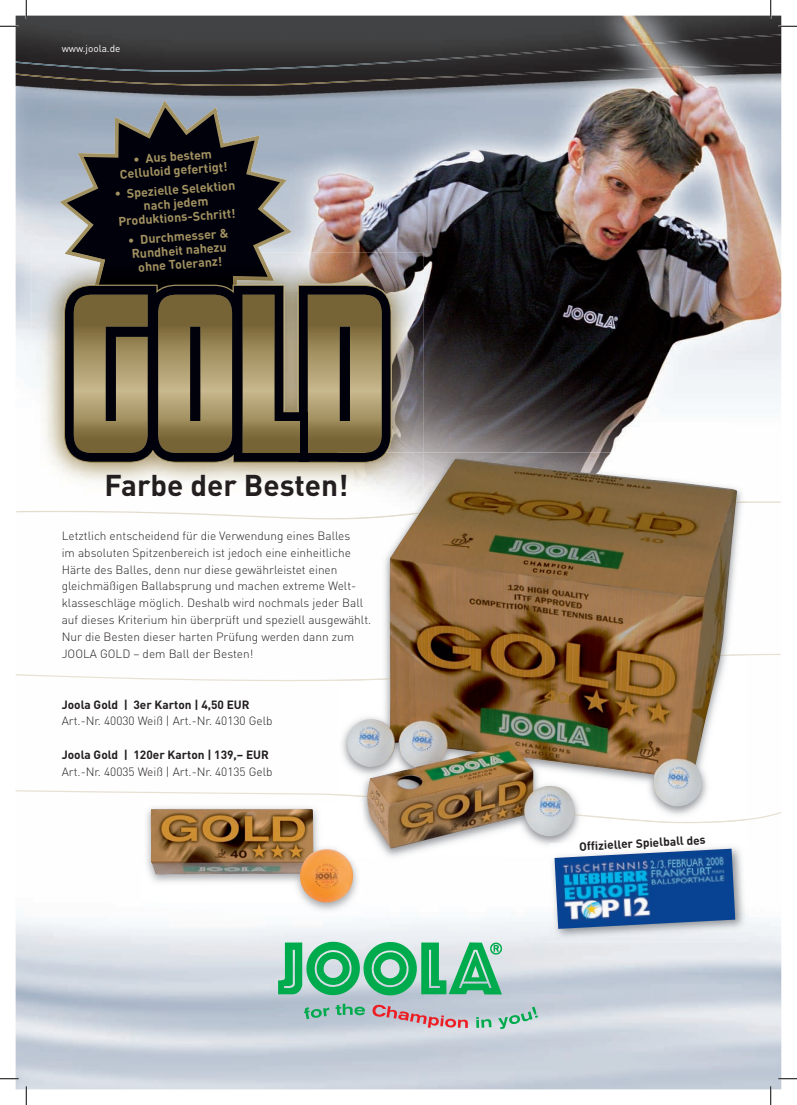
<style>
.page{position:relative;width:797px;height:1105px;background:#fff}
.page>*{position:absolute;margin:0;border:0;box-sizing:border-box;transform-origin:0 0}
.t1{font:700 29.75px "DIN";color:#231f20}
.t2{font:700 12.5px/13.8px "DIN";color:#a29161;text-align:center}
.t3{font:300 11.88px/16.9px "DIN";color:#231f20}
.t4{font:700 11.88px "DIN";color:#231f20}
.t5{font:10px "DIN";color:#fff}
.s1{font-weight:700}
</style>
<div class="page">
<img style="left:16px;top:16px;width:765px;height:1073px">
<svg style="left:60px;top:100px;width:232px;height:153px;background:#454951"></svg>
<img style="left:32px;top:253px;width:33px;height:40px">
<img style="left:274px;top:253px;width:150px;height:40px">
<img style="left:32px;top:293px;width:43px;height:202px">
<img style="left:392px;top:293px;width:32px;height:160px">
<img style="left:119px;top:463px;width:43px;height:32px">
<img style="left:75px;top:463px;width:44px;height:32px">
<img style="left:162px;top:463px;width:176px;height:32px">
<img style="left:65px;top:253px;width:209px;height:32px">
<svg style="left:16px;top:501px;width:764px;height:18px"></svg>
<svg style="left:65px;top:286px;width:325px;height:176px;background:#6a5e41"></svg>
<img style="left:16px;top:72px;width:765px;height:14px">
<img style="left:16px;top:34px;width:765px;height:38px">
<svg style="left:16px;top:654px;width:764px;height:27px"></svg>
<svg style="left:16px;top:790px;width:765px;height:33px"></svg>
<svg style="left:278px;top:939px;width:224px;height:58px;background:#67c396"></svg>
<svg style="left:304px;top:1007px;width:25px;height:12px"></svg>
<svg style="left:335px;top:1004px;width:30px;height:11px"></svg>
<svg style="left:372px;top:1005px;width:96px;height:23px;background:#caa6b1"></svg>
<svg style="left:476px;top:1017px;width:15px;height:11px"></svg>
<svg style="left:498px;top:1006px;width:40px;height:23px"></svg>
<img style="left:338px;top:491px;width:408px;height:163px">
<img style="left:424px;top:453px;width:322px;height:38px">
<img style="left:338px;top:453px;width:86px;height:42px">
<img style="left:338px;top:453px;width:48px;height:10px">
<img style="left:338px;top:501px;width:408px;height:18px">
<img style="left:338px;top:453px;width:25px;height:1px">
<img style="left:363px;top:453px;width:22px;height:5px">
<img style="left:338px;top:681px;width:408px;height:180px">
<img style="left:338px;top:654px;width:408px;height:27px">
<img style="left:338px;top:794px;width:408px;height:29px">
<img style="left:346px;top:458px;width:391px;height:391px">
<img style="left:141px;top:803px;width:221px;height:112px">
<img style="left:338px;top:803px;width:24px;height:37px">
<img style="left:129px;top:809px;width:197px;height:77px">
<img style="left:292px;top:840px;width:72px;height:64px">
<img style="left:549px;top:843px;width:199px;height:99px">
<img style="left:549px;top:843px;width:197px;height:18px">
<img style="left:554px;top:849px;width:181px;height:80px">
<svg style="left:0;top:25px;width:19px;height:2px"></svg>
<svg style="left:778px;top:25px;width:19px;height:2px"></svg>
<svg style="left:0;top:1078px;width:19px;height:1px"></svg>
<svg style="left:778px;top:1078px;width:19px;height:1px"></svg>
<svg style="left:25px;top:0;width:2px;height:19px"></svg>
<svg style="left:25px;top:1086px;width:2px;height:19px"></svg>
<svg style="left:770px;top:0;width:1px;height:19px"></svg>
<svg style="left:770px;top:1086px;width:1px;height:19px"></svg>
<p class="t5" style="left:62px;top:42px;width:60px">www.joola.de</p>
<p class="t2" style="left:118px;top:153px;width:109px;rotate:-4deg">• Aus bestem<br>Celluloid gefertigt!</p>
<p class="t2" style="left:114px;top:186px;width:122px;rotate:-4deg">• Spezielle Selektion nach jedem<br>Produktions-Schritt!</p>
<p class="t2" style="left:128px;top:233px;width:102px;rotate:-4deg">• Durchmesser &amp;<br>Rundheit nahezu ohne Toleranz!</p>
<p class="t1" style="left:105px;top:466px;width:245px">Farbe der Besten!</p>
<p class="t3" style="left:62px;top:527px;width:311px">Letztlich entscheidend für die Verwendung eines Balles<br>im absoluten Spitzenbereich ist jedoch eine einheitliche Härte des Balles, denn nur diese gewährleistet einen gleich mäßigen Ballabsprung und machen extreme Welt&shy;klasseschläge möglich. Deshalb wird nochmals jeder Ball auf dieses Kriterium hin überprüft und speziell ausgewählt.<br>Nur die Besten dieser harten Prüfung werden dann zum JOOLA GOLD – dem Ball der Besten!</p>
<p class="t3" style="left:62px;top:696px;width:212px"><span class="s1">Joola Gold | 3er Karton | 4,50 EUR<br></span>Art.-Nr. 40030 Weiß | Art.-Nr. 40130 Gelb</p>
<p class="t3" style="left:62px;top:746px;width:212px"><span class="s1">Joola Gold | 120er Karton | 139,– EUR<br></span>Art.-Nr. 40035 Weiß | Art.-Nr. 40135 Gelb</p>
<p class="t4" style="left:579px;top:838px;width:128px;rotate:-3deg">Offizieller Spielball des</p>
</div>
